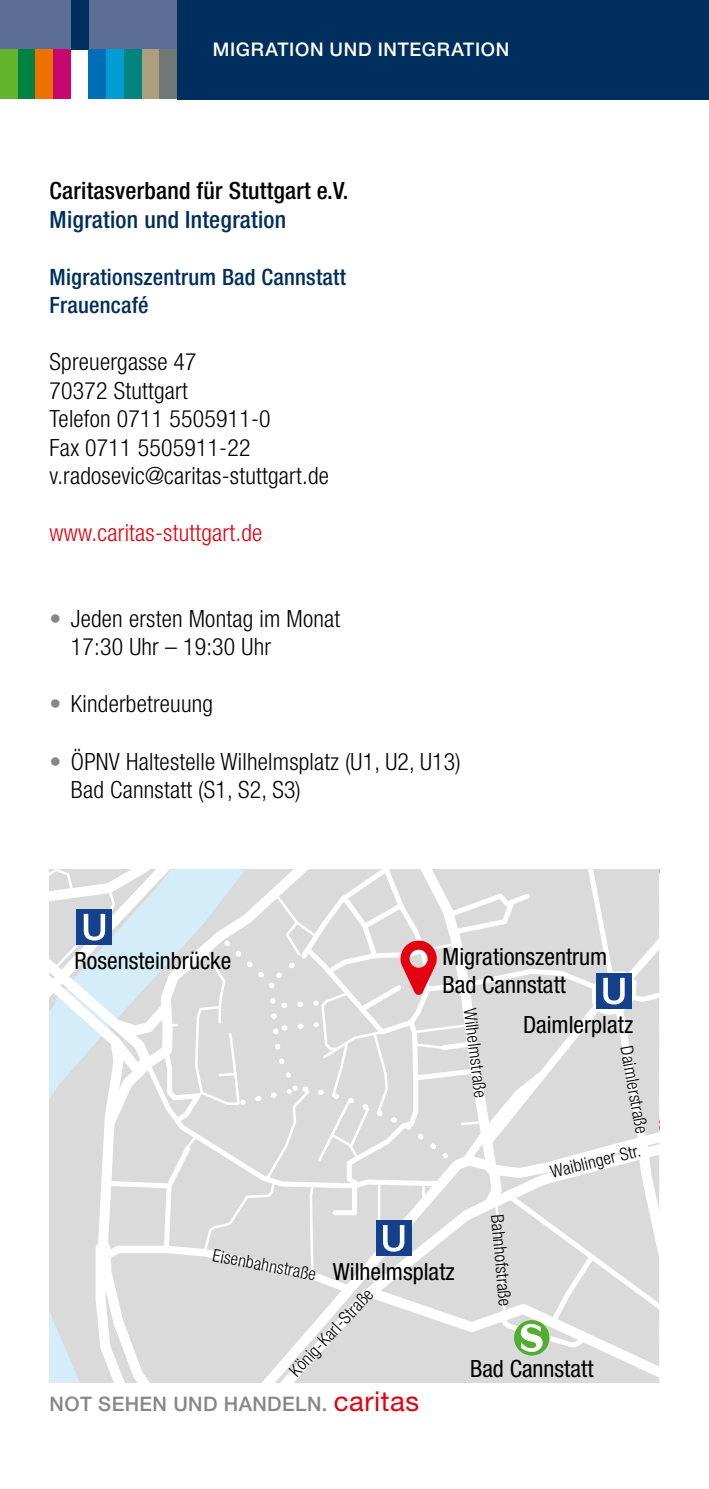
<style>
.page{position:relative;width:709px;height:1489px;background:#fff}
.page>*{position:absolute;margin:0;border:0;box-sizing:border-box;transform-origin:0 0}
.t1{font:300 condensed 23.75px/28.5px "Helvetica Neue LT Std";letter-spacing:.01em;color:#000}
.t2{font:condensed 23.75px/28.5px "Helvetica Neue LT Std";color:#000}
.t3{font:500 condensed 23.75px "Helvetica Neue LT Std";letter-spacing:.01em;color:#000}
.t4{font:300 condensed 23.75px "Helvetica Neue LT Std";letter-spacing:.01em;color:#e3000f}
.t5{font:500 condensed 23.75px "Helvetica Neue LT Std";letter-spacing:.01em;color:#002f5d}
.t6{font:500 condensed 22.5px/28.5px "Helvetica Neue LT Std";letter-spacing:.01em;color:#002f5d}
.t7{font:500 20px "Helvetica Neue LT Std";letter-spacing:.02em;color:#878786}
.t8{font:500 18.75px "Helvetica Neue LT Std";letter-spacing:.035em;color:#fff}
.t9{font:300 condensed 17.5px "Helvetica Neue LT Std";color:#000}
.s1{color:#878786}
.s2{font-weight:400;font-size:27.5px;color:#e3000f}
</style>
<div class="page">
<div style="left:0;top:0;width:177px;height:50px;background:#5c6e95"></div>
<div style="left:0;top:50px;width:18px;height:49px;background:#64b32c"></div>
<div style="left:18px;top:50px;width:17px;height:49px;background:#008243"></div>
<div style="left:35px;top:50px;width:18px;height:49px;background:#ee7100"></div>
<div style="left:53px;top:50px;width:18px;height:49px;background:#c7066e"></div>
<div style="left:71px;top:0;width:18px;height:50px;background:#002f5d"></div>
<div style="left:89px;top:50px;width:17px;height:49px;background:#006eb7"></div>
<div style="left:106px;top:50px;width:18px;height:49px;background:#009dd4"></div>
<div style="left:142px;top:50px;width:17px;height:49px;background:#ac9f7e"></div>
<div style="left:159px;top:50px;width:18px;height:49px;background:#717776"></div>
<div style="left:124px;top:50px;width:18px;height:49px;background:#00847d"></div>
<div style="left:177px;top:0;width:532px;height:99px;background:#002f5d"></div>
<hr style="left:708px;top:0;width:1px;height:50px;background:#5c6e95">
<hr style="left:708px;top:50px;width:1px;height:49px;background:#64b32c">
<svg style="left:50px;top:869px;width:609px;height:513px"></svg>
<p class="t8" style="left:213px;top:38px;width:298px">MIGRATION UND INTEGRATION</p>
<p class="t3" style="left:50px;top:176px;width:300px">Caritasverband für Stuttgart e.V.</p>
<p class="t5" style="left:50px;top:205px;width:238px">Migration und Integration</p>
<p class="t6" style="left:50px;top:262px;width:298px">Migrationszentrum Bad Cannstatt<br>Frauencafé</p>
<p class="t1" style="left:50px;top:347px;width:281px">Spreuergasse 47<br>70372 Stuttgart<br>Telefon 0711 5505911-0<br>Fax 0711 5505911-22 v.radosevic@caritas-stuttgart.de</p>
<p class="t4" style="left:50px;top:519px;width:214px">www.caritas-stuttgart.de</p>
<p class="t1" style="left:71px;top:604px;width:271px;text-indent:-21px"><span class="s1">•</span> Jeden ersten Montag im Monat<br>17:30 Uhr – 19:30 Uhr</p>
<p class="t1" style="left:50px;top:689px;width:165px"><span class="s1">•</span> Kinderbetreuung</p>
<p class="t1" style="left:71px;top:746px;width:391px;text-indent:-21px"><span class="s1">•</span> ÖPNV Haltestelle Wilhelmsplatz (U1, U2, U13)<br>Bad Cannstatt (S1, S2, S3)</p>
<p class="t2" style="left:75px;top:945px;width:158px">Rosensteinbrücke</p>
<p class="t2" style="left:442px;top:941px;width:166px">Migrationszentrum<br>Bad Cannstatt</p>
<p class="t9" style="left:480px;top:1006px;width:92px;rotate:83deg">Wilhelmstraße</p>
<p class="t2" style="left:523px;top:1009px;width:112px">Daimlerplatz</p>
<p class="t9" style="left:637px;top:1044px;width:90px;rotate:80deg">Daimlerstraße</p>
<p class="t9" style="left:548px;top:1162px;width:94px;rotate:-14deg">Waiblinger Str.</p>
<p class="t9" style="left:215px;top:1244px;width:106px;rotate:11deg">Eisenbahnstraße</p>
<p class="t9" style="left:285px;top:1366px;width:115px;rotate:-47deg">König-Karl-Straße</p>
<p class="t2" style="left:333px;top:1256px;width:124px">Wilhelmsplatz</p>
<p class="t7" style="left:50px;top:1391px;width:371px">NOT SEHEN UND HANDELN. <span class="s2">caritas</span></p>
<p class="t9" style="left:507px;top:1213px;width:93px;rotate:85deg">Bahnhofstraße</p>
<p class="t2" style="left:470px;top:1353px;width:125px">Bad Cannstatt</p>
</div>
